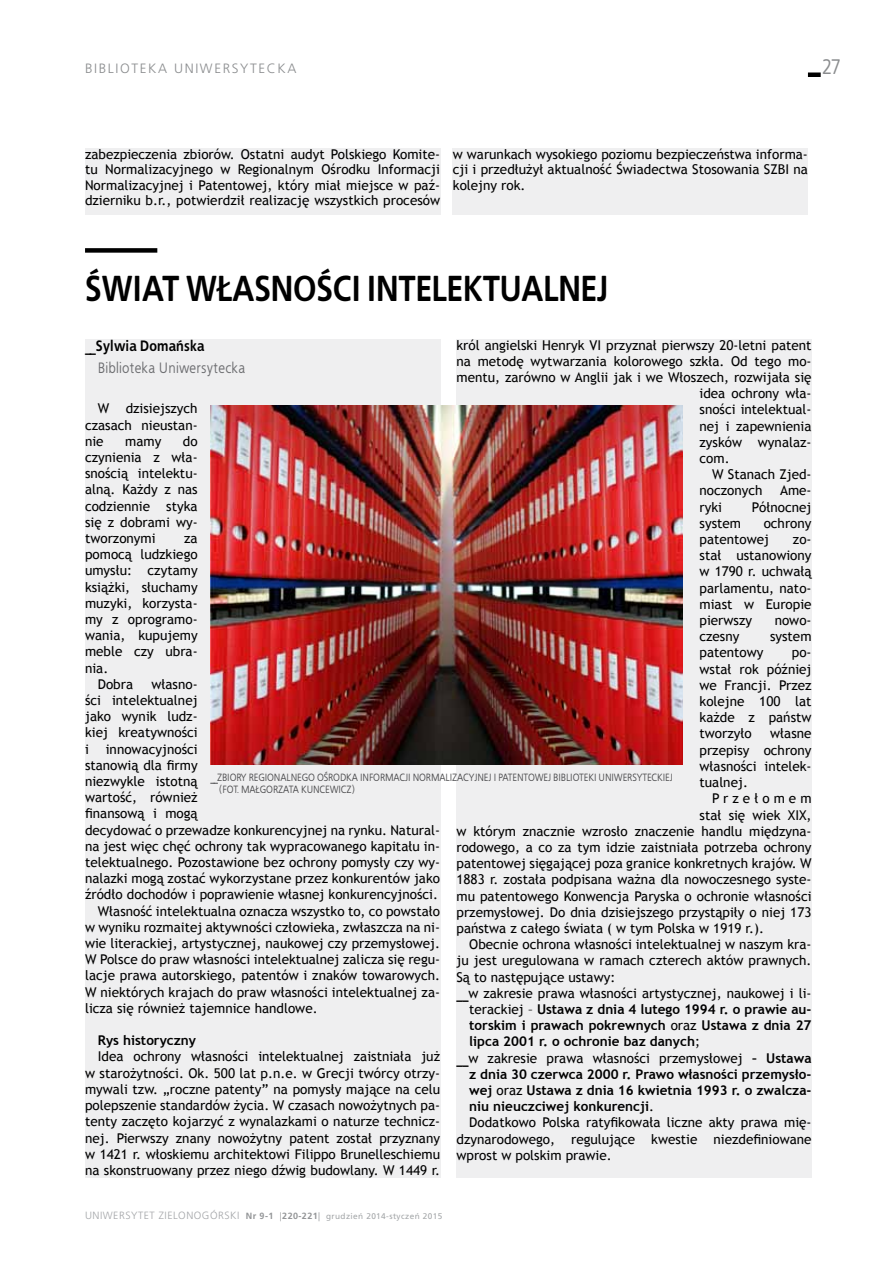
<style>
.page{position:relative;width:893px;height:1263px;background:#fff}
.page>*{position:absolute;margin:0;border:0;box-sizing:border-box;transform-origin:0 0}
.t1{font:700 36px "EFN Bureau OT";letter-spacing:-.01em;color:#000}
.t2{font:21px "EFN Bureau OT";color:#8a8c8e}
.t3{font:15px "EFN Bureau OT";letter-spacing:.025em;color:#6d6e71}
.t4{font:700 15px "EFN Bureau OT";letter-spacing:.01em;color:#000}
.t5{font:13.5px/16.2px "Trebuchet MS";color:#000;text-align:justify}
.t6{font:700 13.5px "Trebuchet MS";color:#000}
.t7{font:300 13.5px "Frutiger LT Pro";color:#8a8c8e}
.t8{font:13.5px "Trebuchet MS";letter-spacing:.3em;color:#000}
.t9{font:10.5px/12px "EFN Bureau OT";color:#4d4d4f}
.t10{font:300 10.5px "Frutiger LT Pro";letter-spacing:.05em;color:#a3a5a8}
.s1{font-family:"EFN Bureau OT";font-weight:700;font-size:15px}
.s2{font-weight:400}
.s3{font-weight:700}
.s4{font-weight:700;font-size:9px;color:#939597}
.s5{font-size:9px;color:#939597}
.s6{font-weight:400;font-size:8.25px;color:#a4a7a9}
</style>
<div class="page">
<div style="left:808px;top:72px;width:13px;height:5px;background:#000"></div>
<div style="left:85px;top:248px;width:72px;height:5px;background:#000"></div>
<div style="left:85px;top:149px;width:355px;height:66px;background:#efeff0"></div>
<div style="left:453px;top:149px;width:355px;height:66px;background:#efeff0"></div>
<div style="left:85px;top:340px;width:355px;height:838px;background:#efeff0"></div>
<div style="left:456px;top:340px;width:355px;height:838px;background:#efeff0"></div>
<img style="left:210px;top:406px;width:472px;height:359px">
<p class="t7" style="left:85px;top:60px;width:32px">BIBLIOTEK</p>
<p class="t7" style="left:158px;top:60px;width:26px">A UNIWERSYTE</p>
<p class="t7" style="left:267px;top:60px;width:31px">CKA</p>
<h2 class="t2" style="left:822px;top:55px;width:19px">27</h2>
<p class="t5" style="left:85px;top:146px;width:357px;line-height:15.5px">zabezpieczenia zbiorów. Ostatni audyt Polskiego Komite&shy;tu Normalizacyjnego w Regionalnym Ośrodku Informacji Normalizacyjnej i Patentowej, który miał miejsce w paź&shy;dzierniku b.r., potwierdził realizację wszystkich procesów</p>
<p class="t5" style="left:453px;top:146px;width:357px;line-height:15.6px">w warunkach wysokiego poziomu bezpieczeństwa informa&shy;cji i przedłużył aktualność Świadectwa Stosowania SZBI na kolejny rok.</p>
<h1 class="t1" style="left:85px;top:266px;width:525px">ŚWIAT WŁASNOŚCI INTELEKTUALNEJ</h1>
<p class="t5" style="left:456px;top:337px;width:356px">król angielski Henryk VI przyznał pierwszy 20-letni patent</p>
<p class="t5" style="left:456px;top:353px;width:357px">na metodę wytwarzania kolorowego szkła. Od tego mo-</p>
<p class="t5" style="left:456px;top:369px;width:357px">mentu, zarówno w Anglii jak i we Włoszech, rozwijała się</p>
<p class="t5" style="left:699px;top:386px;width:113px">idea ochrony wła-</p>
<p class="t5" style="left:699px;top:402px;width:114px">sności intelektual-</p>
<p class="t5" style="left:699px;top:418px;width:113px">nej i zapewnienia</p>
<p class="t5" style="left:699px;top:434px;width:114px">zysków wynalaz-</p>
<p class="t5" style="left:699px;top:450px;width:32px">com.</p>
<p class="t5" style="left:712px;top:467px;width:101px">W Stanach Zjed-</p>
<p class="t5" style="left:699px;top:483px;width:65px">noczonych</p>
<p class="t5" style="left:780px;top:483px;width:33px">Ame-</p>
<p class="t5" style="left:699px;top:499px;width:24px">ryki</p>
<p class="t5" style="left:752px;top:499px;width:61px">Północnej</p>
<p class="t5" style="left:699px;top:515px;width:43px">system</p>
<p class="t4" style="left:85px;top:336px;width:121px">__ Sylwia Domańska</p>
<p class="t3" style="left:98px;top:359px;width:149px">BIBLIOTEKA UNIWERSYTECKA</p>
<p class="t5" style="left:85px;top:401px;width:114px;text-indent:13px">W dzisiejszych czasach nieustan&shy;nie</p>
<p class="t5" style="left:85px;top:433px;width:114px;text-indent:98px">do czynienia z wła&shy;snością intelektu&shy;alną. Każdy z nas codziennie styka się z dobrami wy&shy;tworzonymi</p>
<p class="t5" style="left:125px;top:433px;width:38px">mamy</p>
<p class="t5" style="left:699px;top:515px;width:114px;text-indent:64px">ochrony patentowej</p>
<p class="t5" style="left:184px;top:530px;width:15px">za</p>
<p class="t5" style="left:85px;top:546px;width:114px">pomocą ludzkiego</p>
<p class="t5" style="left:85px;top:563px;width:114px">umysłu: czytamy</p>
<p class="t5" style="left:85px;top:579px;width:114px">książki, słuchamy</p>
<p class="t5" style="left:85px;top:595px;width:114px">muzyki, korzysta-</p>
<p class="t5" style="left:85px;top:611px;width:114px">my z oprogramo-</p>
<p class="t5" style="left:85px;top:627px;width:114px">wania, kupujemy</p>
<p class="t5" style="left:85px;top:644px;width:114px">meble czy ubra-</p>
<p class="t5" style="left:85px;top:660px;width:25px">nia.</p>
<p class="t5" style="left:98px;top:676px;width:37px">Dobra</p>
<p class="t5" style="left:699px;top:531px;width:114px;text-indent:93px">zo&shy;stał ustanowiony w 1790 r. uchwałą parlamentu, nato&shy;miast w Europie pierwszy</p>
<p class="t5" style="left:775px;top:612px;width:38px">nowo-</p>
<p class="t5" style="left:699px;top:629px;width:41px">czesny</p>
<p class="t5" style="left:770px;top:629px;width:43px">system</p>
<p class="t5" style="left:699px;top:645px;width:65px">patentowy</p>
<p class="t5" style="left:699px;top:645px;width:114px;text-indent:92px">po&shy;wstał rok później we Francji. Przez kolejne 100 lat każde z państw tworzyło</p>
<p class="t5" style="left:85px;top:676px;width:114px;text-indent:66px">własno&shy;ści intelektualnej jako wynik ludz&shy;kiej kreatywności i</p>
<p class="t5" style="left:699px;top:726px;width:114px;text-indent:71px">własne przepisy ochrony własności intelek&shy;tualnej.</p>
<p class="t8" style="left:712px;top:790px;width:101px">Przełomem</p>
<p class="t5" style="left:699px;top:807px;width:114px">stał się wiek XIX,</p>
<p class="t5" style="left:456px;top:823px;width:357px">w którym znacznie wzrosło znaczenie handlu międzyna-</p>
<p class="t5" style="left:456px;top:839px;width:357px">rodowego, a co za tym idzie zaistniała potrzeba ochrony</p>
<p class="t5" style="left:456px;top:855px;width:357px">patentowej sięgającej poza granice konkretnych krajów. W</p>
<p class="t5" style="left:456px;top:872px;width:357px">1883 r. została podpisana ważna dla nowoczesnego syste-</p>
<p class="t5" style="left:456px;top:888px;width:357px">mu patentowego Konwencja Paryska o ochronie własności</p>
<p class="t5" style="left:456px;top:904px;width:357px">przemysłowej. Do dnia dzisiejszego przystąpiły o niej 173</p>
<p class="t5" style="left:456px;top:920px;width:309px">państwa z całego świata ( w tym Polska w 1919 r.).</p>
<p class="t5" style="left:469px;top:936px;width:344px">Obecnie ochrona własności intelektualnej w naszym kra-</p>
<p class="t5" style="left:456px;top:953px;width:357px">ju jest uregulowana w ramach czterech aktów prawnych.</p>
<p class="t5" style="left:456px;top:969px;width:160px">Są to następujące ustawy:</p>
<p class="t5" style="left:456px;top:985px;width:357px"><span class="s1">__</span>w zakresie prawa własności artystycznej, naukowej i li-</p>
<p class="t6" style="left:469px;top:1001px;width:344px"><span class="s2">terackiej –</span> Ustawa z dnia 4 lutego 1994 r. o prawie au-</p>
<p class="t6" style="left:469px;top:1017px;width:344px">torskim i prawach pokrewnych <span class="s2">oraz</span> Ustawa z dnia 27</p>
<p class="t6" style="left:469px;top:1033px;width:232px">lipca 2001 r. o ochronie baz danych<span class="s2">;</span></p>
<p class="t5" style="left:456px;top:1050px;width:357px"><span class="s1">__</span>w zakresie prawa własności przemysłowej <span class="s3">– Ustawa</span></p>
<p class="t6" style="left:469px;top:1065px;width:344px">z dnia 30 czerwca 2000 r. Prawo własności przemysło-</p>
<p class="t6" style="left:469px;top:1082px;width:344px">wej <span class="s2">oraz</span> Ustawa z dnia 16 kwietnia 1993 r. o zwalcza-</p>
<p class="t6" style="left:469px;top:1098px;width:186px">niu nieuczciwej konkurencji<span class="s2">.</span></p>
<p class="t5" style="left:469px;top:1115px;width:344px">Dodatkowo Polska ratyfikowała liczne akty prawa mię-</p>
<p class="t5" style="left:456px;top:1131px;width:357px">dzynarodowego, regulujące kwestie niezdefiniowane</p>
<p class="t5" style="left:456px;top:1147px;width:157px">wprost w polskim prawie.</p>
<p class="t5" style="left:106px;top:741px;width:93px">innowacyjności</p>
<p class="t5" style="left:85px;top:757px;width:114px">stanowią dla firmy</p>
<p class="t5" style="left:85px;top:773px;width:114px">niezwykle istotną</p>
<p class="t5" style="left:85px;top:789px;width:114px">wartość, również</p>
<p class="t5" style="left:85px;top:806px;width:114px">finansową i mogą</p>
<p class="t5" style="left:85px;top:822px;width:357px">decydować o przewadze konkurencyjnej na rynku. Natural-</p>
<p class="t5" style="left:85px;top:838px;width:357px">na jest więc chęć ochrony tak wypracowanego kapitału in-</p>
<p class="t5" style="left:85px;top:854px;width:357px">telektualnego. Pozostawione bez ochrony pomysły czy wy-</p>
<p class="t5" style="left:85px;top:870px;width:357px">nalazki mogą zostać wykorzystane przez konkurentów jako</p>
<p class="t5" style="left:85px;top:887px;width:354px">źródło dochodów i poprawienie własnej konkurencyjności.</p>
<p class="t5" style="left:98px;top:903px;width:344px">Własność intelektualna oznacza wszystko to, co powstało</p>
<p class="t5" style="left:85px;top:919px;width:357px">w wyniku rozmaitej aktywności człowieka, zwłaszcza na ni-</p>
<p class="t5" style="left:85px;top:935px;width:357px">wie literackiej, artystycznej, naukowej czy przemysłowej.</p>
<p class="t5" style="left:85px;top:951px;width:357px">W Polsce do praw własności intelektualnej zalicza się regu-</p>
<p class="t5" style="left:85px;top:968px;width:357px">lacje prawa autorskiego, patentów i znaków towarowych.</p>
<p class="t5" style="left:85px;top:984px;width:357px">W niektórych krajach do praw własności intelektualnej za-</p>
<p class="t5" style="left:85px;top:1000px;width:234px">licza się również tajemnice handlowe.</p>
<p class="t6" style="left:98px;top:1032px;width:100px">Rys historyczny</p>
<p class="t5" style="left:85px;top:1049px;width:357px;text-indent:13px">Idea ochrony własności intelektualnej zaistniała już w starożytności. Ok. 500 lat p.n.e. w Grecji twórcy otrzy&shy;mywali tzw. „roczne patenty” na pomysły mające na celu polepszenie standardów życia. W czasach nowożytnych pa&shy;tenty zaczęto kojarzyć z wynalazkami o naturze technicz&shy;nej. Pierwszy znany nowożytny patent został przyznany w 1421 r. włoskiemu architektowi Filippo Brunelleschiemu na skonstruowany przez niego dźwig budowlany. W 1449 r.</p>
<p class="t9" style="left:219px;top:771px;width:455px;text-indent:-9px"><span class="s3">__</span>ZBIORY REGIONALNEGO OŚRODKA I NFORMACJI N ORMALIZACYJNEJ I PATENTOWEJ BIBLIOTEKI UNIWERSYTECKIEJ (FOT. MAŁGORZATA KU NCEWICZ)</p>
<p class="t10" style="left:85px;top:1209px;width:359px">UNIWERSYTET ZIELONOGÓRSKI <span class="s4">Nr 9-1</span> <span class="s5">|</span><span class="s4">220-221</span><span class="s5">|</span> <span class="s6">grudzień 2014-styczeń 2015</span></p>
</div>
